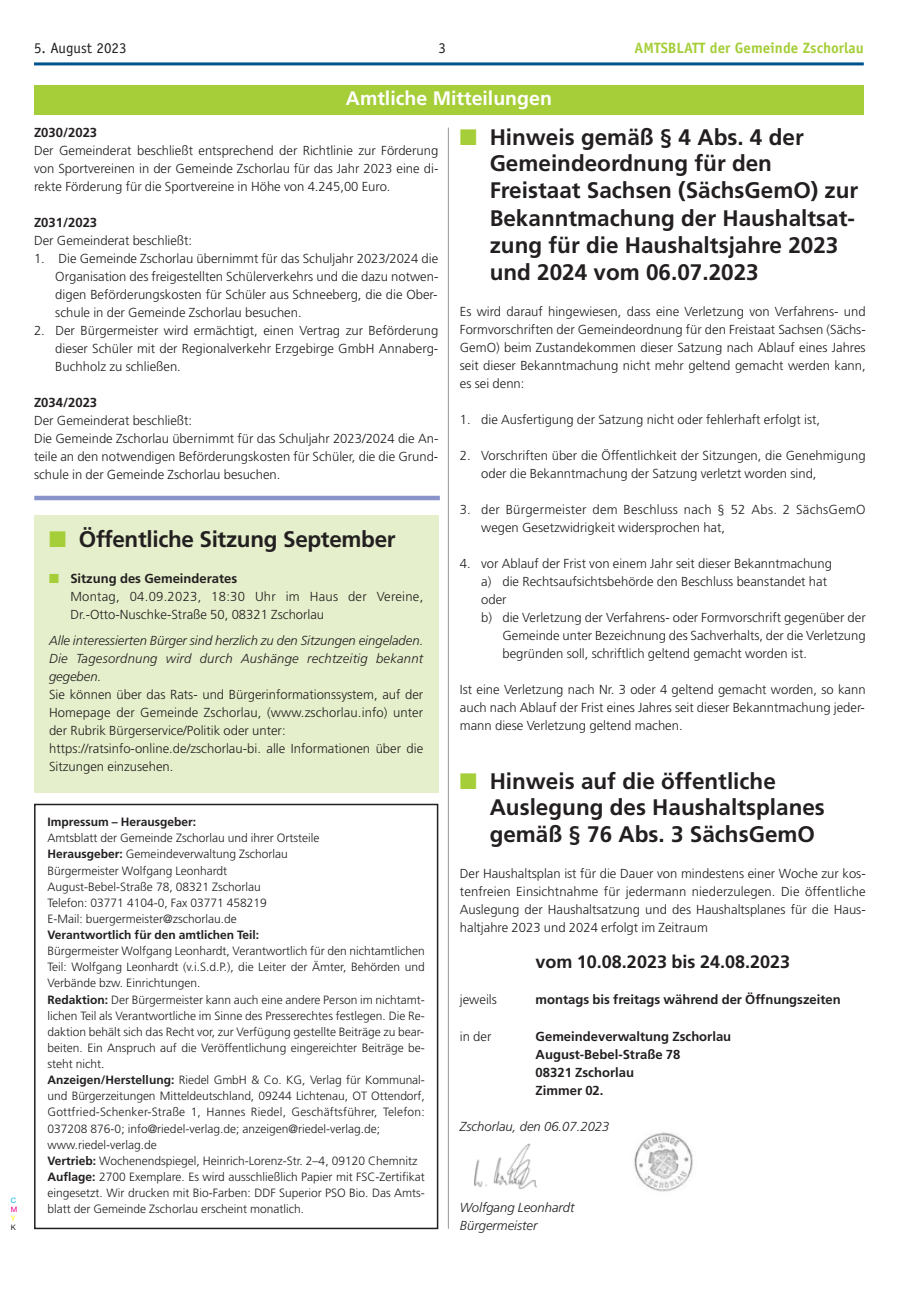
<style>
.page{position:relative;width:915px;height:1293px;background:#fff}
.page>*{position:absolute;margin:0;border:0;box-sizing:border-box;transform-origin:0 0}
.t1{font:700 22.5px/27px "Frutiger";color:#231f20}
.t2{font:700 19.5px "Frutiger";color:#fff}
.t3{font:700 18px "Frutiger";color:#231f20}
.t4{font:700 15px "Officina Sans";color:#a6ce39}
.t5{font:15px "Officina Sans";color:#231f20}
.t6{font:300 13.05px/18px "Frutiger";color:#231f20;text-align:justify}
.t7{font:italic 300 13.05px/18px "Frutiger";color:#231f20;text-align:justify}
.t8{font:700 13.05px/18px "Frutiger";color:#231f20}
.t9{font:300 13.05px/18px "Frutiger";letter-spacing:.02em;color:#231f20}
.t10{font:300 12px/16px "Frutiger";color:#231f20}
.t11{font:700 12px "Frutiger";color:#231f20}
.t12{font:7.5px "Helvetica Neue";color:#00aeef}
.t13{font:7.5px "Helvetica Neue";color:#ed028c}
.t14{font:7.5px "Helvetica Neue";color:#fff101}
.t15{font:7.5px "Helvetica Neue";color:#231f20}
.s1{color:#a6ce39}
.s2{font-weight:700}
</style>
<div class="page">
<hr style="left:34px;top:62px;width:829px;height:3px;background:#00548e">
<div style="left:34px;top:85px;width:829px;height:30px;background:#a6ce39"></div>
<div style="left:34px;top:515px;width:404px;height:277px;background:#e5efcb"></div>
<hr style="left:34px;top:496px;width:405px;height:4px;background:#8994ca">
<img style="left:474px;top:1143px;width:63px;height:46px">
<div style="left:34px;top:803px;width:404px;height:426px;border:2px solid #231f20"></div>
<img style="left:627px;top:1127px;width:70px;height:70px;border-radius:50%">
<hr style="left:448px;top:128px;width:1px;height:1100px;background:#939598">
<p class="t12" style="left:11px;top:1197px;width:7px">C</p>
<p class="t13" style="left:11px;top:1206px;width:8px">M</p>
<p class="t14" style="left:11px;top:1215px;width:6px">Y</p>
<p class="t15" style="left:11px;top:1224px;width:7px">K</p>
<p class="t5" style="left:34px;top:43px;width:94px">5. August 2023</p>
<p class="t5" style="left:438px;top:43px;width:9px">3</p>
<p class="t4" style="left:634px;top:43px;width:231px">AMTSBLATT der Gemeinde Zschorlau</p>
<h2 class="t2" style="left:346px;top:91px;width:207px">Amtliche Mitteilungen</h2>
<p class="t8" style="left:34px;top:125px;width:65px">Z030/2023</p>
<p class="t6" style="left:34px;top:143px;width:405px">Der Gemeinderat beschließt entsprechend der Richtlinie zur Förderung von Sportvereinen in der Gemeinde Zschorlau für das Jahr 2023 eine di&shy;rekte Förderung für die Sportvereine in Höhe von 4.245,00 Euro.</p>
<p class="t8" style="left:34px;top:215px;width:65px">Z031/2023</p>
<p class="t6" style="left:34px;top:233px;width:160px">Der Gemeinderat beschließt:</p>
<p class="t6" style="left:55px;top:251px;width:384px;text-indent:-21px">1. Die Gemeinde Zschorlau übernimmt für das Schuljahr 2023/2024 die Organisation des freigestellten Schülerverkehrs und die dazu notwen&shy;digen Beförderungskosten für Schüler aus Schneeberg, die die Ober&shy;schule in der Gemeinde Zschorlau besuchen.</p>
<p class="t6" style="left:55px;top:323px;width:384px;text-indent:-21px">2. Der Bürgermeister wird ermächtigt, einen Vertrag zur Beförderung dieser Schüler mit der Regionalverkehr Erzgebirge GmbH Annaberg-Buchholz zu schließen.</p>
<p class="t8" style="left:34px;top:395px;width:65px">Z034/2023</p>
<p class="t6" style="left:34px;top:413px;width:405px;text-align:left">Der Gemeinderat beschließt:<br>Die Gemeinde Zschorlau übernimmt für das Schuljahr 2023/2024 die An&shy;teile an den notwendigen Beförderungskosten für Schüler, die die Grund&shy;schule in der Gemeinde Zschorlau besuchen.</p>
<h1 class="t1" style="left:49px;top:527px;width:348px"><span class="s1">■</span> Öffentliche Sitzung September</h1>
<p class="t6" style="left:70px;top:570px;width:354px;text-align:left;text-indent:-21px"><span class="s1">■</span> <span class="s2">Sitzung des Gemeinderates<br></span>Montag, 04.09.2023, 18:30 Uhr im Haus der Vereine,<br>Dr.-Otto-Nuschke-Straße 50, 08321 Zschorlau</p>
<p class="t7" style="left:49px;top:633px;width:375px">Alle interessierten Bürger sind herzlich zu den Sitzungen eingeladen.<br>Die Tagesordnung wird durch Aushänge rechtzeitig bekannt gegeben.</p>
<p class="t6" style="left:49px;top:687px;width:375px;text-align:left">Sie können über das Rats- und Bürgerinformationssystem, auf der Homepage der Gemeinde Zschorlau, (www.zschorlau.info) unter der Rubrik Bürgerservice/Politik oder unter: https://ratsinfo-online.de/zschorlau-bi. alle Informationen über die Sitzungen einzusehen.</p>
<p class="t11" style="left:48px;top:817px;width:150px">Impressum – Herausgeber:</p>
<p class="t10" style="left:48px;top:831px;width:273px">Amtsblatt der Gemeinde Zschorlau und ihrer Ortsteile <span class="s2">Herausgeber:</span> Gemeindeverwaltung Zschorlau Bürgermeister Wolfgang Leonhardt August-Bebel-Straße 78, 08321 Zschorlau<br>Telefon: 03771 4104-0, Fax 03771 458219<br>E-Mail: buergermeister@zschorlau.de</p>
<p class="t11" style="left:48px;top:930px;width:213px">Verantwortlich für den amtlichen Teil:</p>
<p class="t10" style="left:48px;top:944px;width:378px">Bürgermeister Wolfgang Leonhardt, Verantwortlich für den nichtamtlichen Teil: Wolfgang Leonhardt (v.i.S.d.P.), die Leiter der Ämter, Behörden und Verbände bzw. Einrichtungen.<br><span class="s2">Redaktion:</span> Der Bürgermeister kann auch eine andere Person im nichtamt&shy;lichen Teil als Verantwortliche im Sinne des Presserechtes festlegen. Die Re&shy;daktion behält sich das Recht vor, zur Verfügung gestellte Beiträge zu bear&shy;beiten. Ein Anspruch auf die Veröffentlichung eingereichter Beiträge be&shy;steht nicht.<br><span class="s2">Anzeigen/Herstellung:</span> Riedel GmbH &amp; Co. KG, Verlag für Kommunal&shy;und Bürgerzeitungen Mitteldeutschland, 09244 Lichtenau, OT Ottendorf, Gottfried-Schenker-Straße 1, Hannes Riedel, Geschäftsführer, Telefon:<br>037208 876-0; info@riedel-verlag.de; anzeigen@riedel-verlag.de; www.riedel-verlag.de<br><span class="s2">Vertrieb:</span> Wochenendspiegel, Heinrich-Lorenz-Str. 2–4, 09120 Chemnitz <span class="s2">Auf lage:</span> 2700 Exemplare. Es wird ausschließlich Papier mit FSC-Zertifikat eingesetzt. Wir drucken mit Bio-Farben: DDF Superior PSO Bio. Das Amts&shy;blatt der Gemeinde Zschorlau erscheint monatlich.</p>
<h1 class="t1" style="left:489px;top:125px;width:370px;text-indent:-30px"><span class="s1">■</span> Hinweis gemäß § 4 Abs. 4 der<br>Gemeindeordnung für den<br>Freistaat Sachsen (SächsGemO) zur<br>Bekanntmachung der Haushaltsat&shy;zung für die Haushaltsjahre 2023 und 2024 vom 06.07.2023</h1>
<p class="t6" style="left:459px;top:303px;width:407px">Es wird darauf hingewiesen, dass eine Verletzung von Verfahrens- und Formvorschriften der Gemeindeordnung für den Freistaat Sachsen (Sächs-GemO) beim Zustandekommen dieser Satzung nach Ablauf eines Jahres seit dieser Bekanntmachung nicht mehr geltend gemacht werden kann, es sei denn:</p>
<p class="t6" style="left:459px;top:411px;width:361px">1. die Ausfertigung der Satzung nicht oder fehlerhaft erfolgt ist,</p>
<p class="t6" style="left:481px;top:447px;width:386px;text-indent:-21px">2. Vorschriften über die Öffentlichkeit der Sitzungen, die Genehmigung oder die Bekanntmachung der Satzung verletzt worden sind,</p>
<p class="t9" style="left:481px;top:501px;width:386px;text-indent:-21px">3. der Bürgermeister dem Beschluss nach § 52 Abs. 2 SächsGemO wegen Gesetzwidrigkeit widersprochen hat,</p>
<p class="t6" style="left:459px;top:555px;width:373px">4. vor Ablauf der Frist von einem Jahr seit dieser Bekanntmachung</p>
<p class="t6" style="left:481px;top:573px;width:347px">a) die Rechtsaufsichtsbehörde den Beschluss beanstandet hat</p>
<p class="t6" style="left:481px;top:591px;width:27px">oder</p>
<p class="t6" style="left:481px;top:609px;width:386px">b) die Verletzung der Verfahrens- oder Formvorschrift gegenüber der</p>
<p class="t6" style="left:502px;top:627px;width:364px">Gemeinde unter Bezeichnung des Sachverhalts, der die Verletzung</p>
<p class="t6" style="left:502px;top:645px;width:306px">begründen soll, schriftlich geltend gemacht worden ist.</p>
<p class="t6" style="left:459px;top:681px;width:407px">Ist eine Verletzung nach Nr. 3 oder 4 geltend gemacht worden, so kann auch nach Ablauf der Frist eines Jahres seit dieser Bekanntmachung jeder&shy;mann diese Verletzung geltend machen.</p>
<h1 class="t1" style="left:489px;top:769px;width:337px;text-indent:-30px"><span class="s1">■</span> Hinweis auf die öffentliche<br>Auslegung des Haushaltsplanes gemäß § 76 Abs. 3 SächsGemO</h1>
<p class="t6" style="left:459px;top:866px;width:407px">Der Haushaltsplan ist für die Dauer von mindestens einer Woche zur kos&shy;tenfreien Einsichtnahme für jedermann niederzulegen. Die öffentliche Auslegung der Haushaltsatzung und des Haushaltsplanes für die Haus&shy;haltjahre 2023 und 2024 erfolgt im Zeitraum</p>
<h3 class="t3" style="left:535px;top:955px;width:256px">vom 10.08.2023 bis 24.08.2023</h3>
<p class="t6" style="left:459px;top:992px;width:38px">jeweils</p>
<p class="t8" style="left:535px;top:992px;width:306px">montags bis freitags während der Öffnungszeiten</p>
<p class="t6" style="left:459px;top:1028px;width:33px">in der</p>
<p class="t8" style="left:535px;top:1028px;width:197px">Gemeindeverwaltung Zschorlau<br>August-Bebel-Straße 78<br>08321 Zschorlau<br>Zimmer 02.</p>
<p class="t7" style="left:459px;top:1118px;width:151px">Zschorlau, den 06.07.2023</p>
<p class="t7" style="left:459px;top:1199px;width:116px">Wolfgang Leonhardt<br>Bürgermeister</p>
</div>
